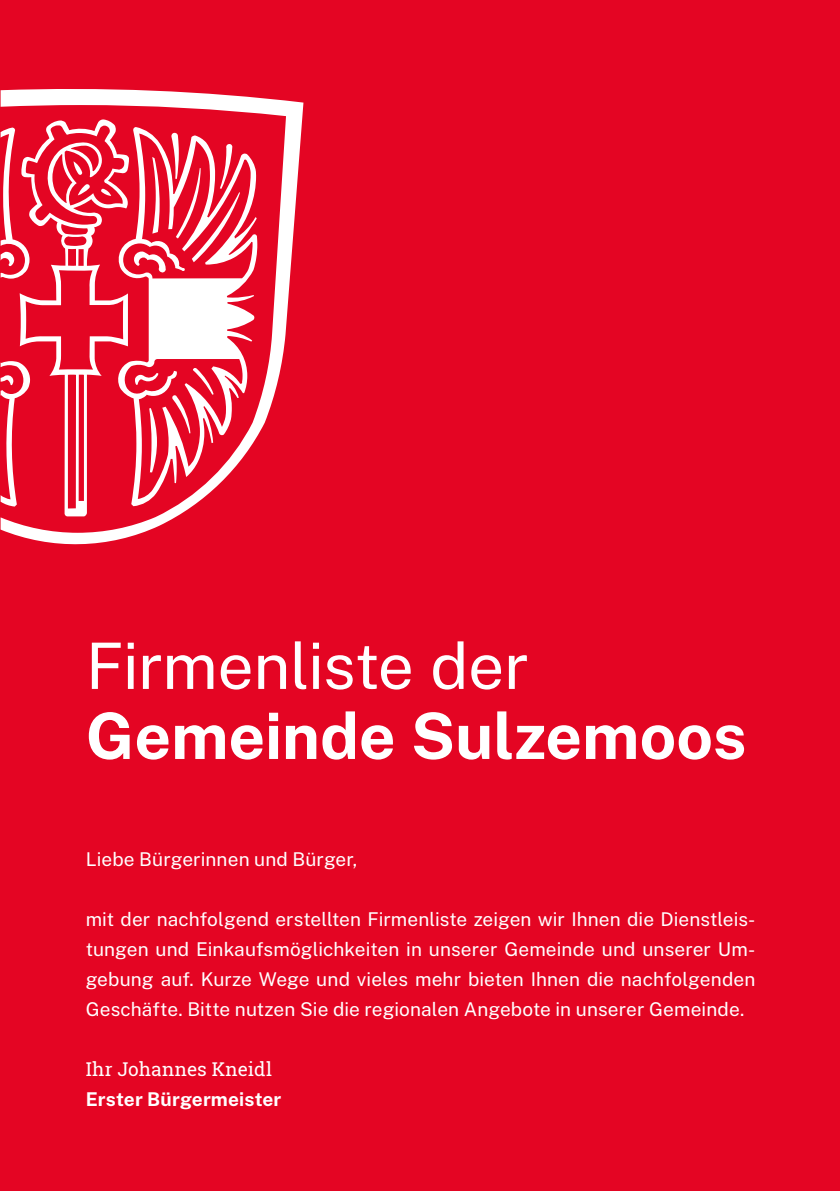
<style>
.page{position:relative;width:840px;height:1191px;background:#fff}
.page>*{position:absolute;margin:0;border:0;box-sizing:border-box;transform-origin:0 0}
.t1{font:700 64px "Public Sans";color:#fff}
.t2{font:64px "Public Sans";letter-spacing:-.01em;color:#fff}
.t3{font:19px/30px "Public Sans";letter-spacing:.005em;color:#fff;text-align:justify}
.t4{font:700 19px "Public Sans";letter-spacing:.01em;color:#fff}
.t5{font:19px "Roboto Slab";letter-spacing:.005em;color:#fff}
</style>
<div class="page">
<div style="left:1px;top:0;width:838px;height:1191px;background:#e40523"></div>
<svg style="left:1px;top:89px;width:302px;height:456px"></svg>
<h1 class="t2" style="left:86px;top:618px;width:444px">Firmenliste der</h1>
<h1 class="t1" style="left:86px;top:687px;width:662px">Gemeinde Sulzemoos</h1>
<p class="t3" style="left:86px;top:843px;width:273px">Liebe Bürgerinnen und Bürger,</p>
<p class="t3" style="left:86px;top:903px;width:670px">mit der nachfolgend erstellten Firmenliste zeigen wir Ihnen die Dienstleis&shy;tungen und Einkaufsmöglichkeiten in unserer Gemeinde und unserer Um&shy;gebung auf. Kurze Wege und vieles mehr bieten Ihnen die nachfolgenden Geschäfte. Bitte nutzen Sie die regionalen Angebote in unserer Gemeinde.</p>
<p class="t5" style="left:86px;top:1056px;width:188px">Ihr Johannes Kneidl</p>
<p class="t4" style="left:86px;top:1084px;width:197px">Erster Bürgermeister</p>
</div>
